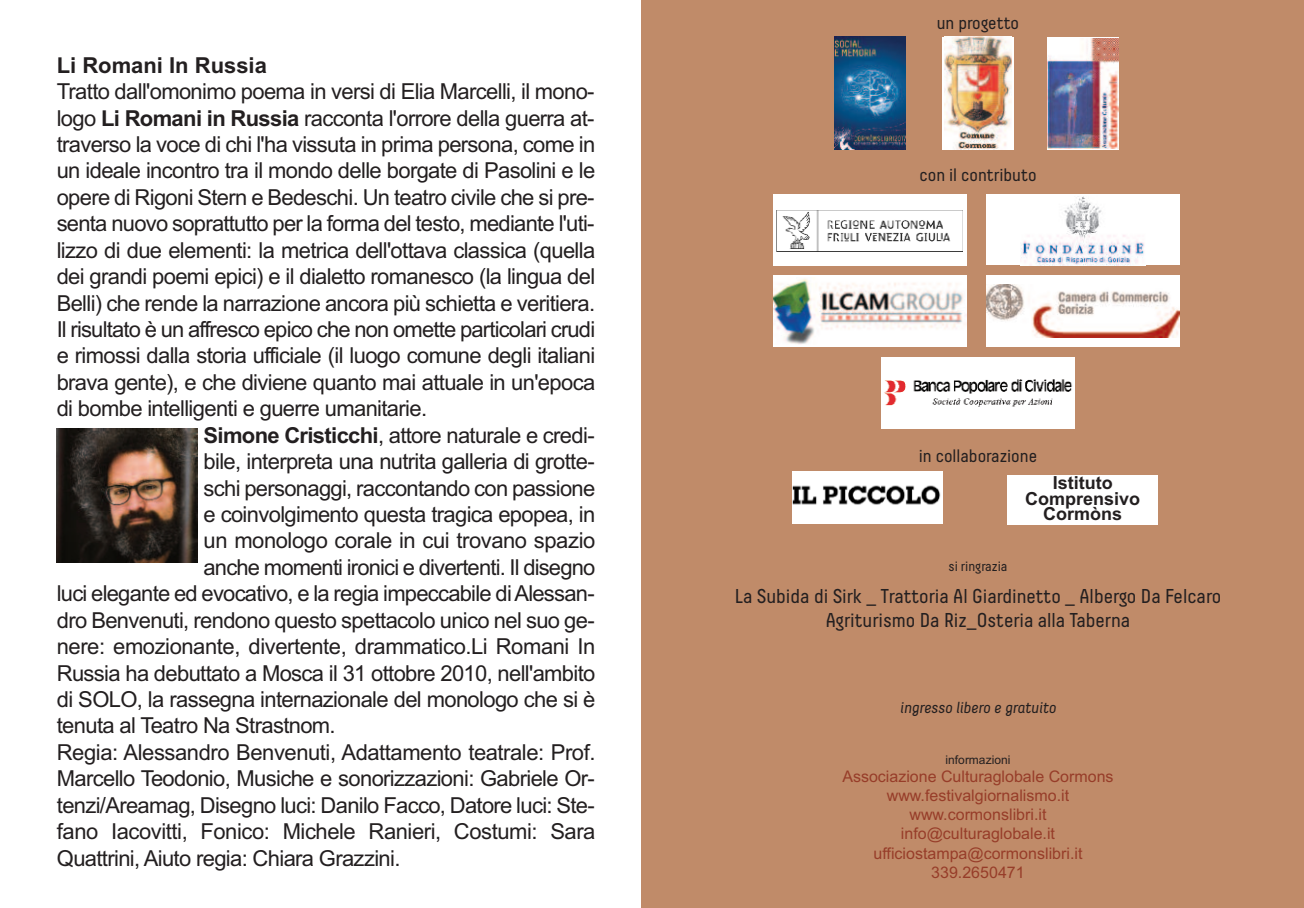
<style>
.page{position:relative;width:1304px;height:908px;background:#fff}
.page>*{position:absolute;margin:0;border:0;box-sizing:border-box;transform-origin:0 0}
.t1{font:22px "Arial";letter-spacing:-.03em;color:#231f20}
.t2{font:700 22px "Arial";color:#231f20}
.t3{font:20px/24px "Decima Pro";color:#231f20;text-align:center}
.t4{font:18px "Decima Pro";color:#231f20}
.t5{font:700 18px/15.6px "Arial";color:#231f20;text-align:center}
.t6{font:16px/19.2px "Arial";color:#973d29;text-align:center}
.t7{font:italic 16px "Decima Pro";color:#231f20}
.t8{font:14px "Decima Pro";color:#231f20}
.t9{font:12px "Arial";color:#231f20}
.s1{font-weight:700}
</style>
<div class="page">
<div style="left:641px;top:0;width:663px;height:907px;background:#c08b69"></div>
<div style="left:942px;top:37px;width:72px;height:112px;background:#fff"></div>
<img style="left:944px;top:37px;width:67px;height:112px">
<img style="left:1047px;top:38px;width:71px;height:110px">
<div style="left:773px;top:194px;width:194px;height:72px;background:#fff"></div>
<img style="left:776px;top:210px;width:186px;height:41px">
<div style="left:986px;top:194px;width:193px;height:71px;background:#fff"></div>
<img style="left:1020px;top:196px;width:124px;height:69px">
<img style="left:792px;top:471px;width:150px;height:51px">
<img style="left:834px;top:37px;width:72px;height:112px">
<div style="left:773px;top:275px;width:194px;height:71px;background:#fff"></div>
<img style="left:773px;top:278px;width:194px;height:66px">
<div style="left:986px;top:275px;width:193px;height:71px;background:#fff"></div>
<img style="left:986px;top:284px;width:193px;height:54px">
<div style="left:881px;top:357px;width:194px;height:71px;background:#fff"></div>
<img style="left:884px;top:379px;width:188px;height:28px">
<div style="left:1008px;top:475px;width:150px;height:50px;background:#fff"></div>
<img style="left:57px;top:428px;width:141px;height:134px">
<p class="t2" style="left:57px;top:52px;width:212px">Li Romani In Russia</p>
<p class="t1" style="left:57px;top:79px;width:539px">Tratto dall'omonimo poema in versi di Elia Marcelli, il mono-</p>
<p class="t1" style="left:57px;top:105px;width:539px">logo <span class="s1">Li Romani in Russia</span> racconta l'orrore della guerra at-</p>
<p class="t1" style="left:57px;top:131px;width:540px">traverso la voce di chi l'ha vissuta in prima persona, come in</p>
<p class="t1" style="left:57px;top:158px;width:540px">un ideale incontro tra il mondo delle borgate di Pasolini e le</p>
<p class="t1" style="left:57px;top:184px;width:539px">opere di Rigoni Stern e Bedeschi. Un teatro civile che si pre-</p>
<p class="t1" style="left:57px;top:211px;width:539px">senta nuovo soprattutto per la forma del testo, mediante l'uti-</p>
<p class="t1" style="left:57px;top:237px;width:540px">lizzo di due elementi: la metrica dell'ottava classica (quella</p>
<p class="t1" style="left:57px;top:263px;width:540px">dei grandi poemi epici) e il dialetto romanesco (la lingua del</p>
<p class="t1" style="left:57px;top:290px;width:540px">Belli) che rende la narrazione ancora più schietta e veritiera.</p>
<p class="t1" style="left:57px;top:316px;width:540px">Il risultato è un affresco epico che non omette particolari crudi</p>
<p class="t1" style="left:57px;top:343px;width:540px">e rimossi dalla storia ufficiale (il luogo comune degli italiani</p>
<p class="t1" style="left:57px;top:369px;width:540px">brava gente), e che diviene quanto mai attuale in un'epoca</p>
<p class="t1" style="left:57px;top:395px;width:372px">di bombe intelligenti e guerre umanitarie.</p>
<p class="t1" style="left:204px;top:422px;width:393px"><span class="s1">Simone Cristicchi</span>, attore naturale e credi-</p>
<p class="t1" style="left:204px;top:448px;width:393px">bile, interpreta una nutrita galleria di grotte-</p>
<p class="t1" style="left:204px;top:475px;width:393px">schi personaggi, raccontando con passione</p>
<p class="t1" style="left:204px;top:501px;width:393px">e coinvolgimento questa tragica epopea, in</p>
<p class="t1" style="left:204px;top:527px;width:393px">un monologo corale in cui trovano spazio</p>
<p class="t1" style="left:204px;top:554px;width:393px">anche momenti ironici e divertenti. Il disegno</p>
<p class="t1" style="left:57px;top:580px;width:539px">luci elegante ed evocativo, e la regia impeccabile diAlessan-</p>
<p class="t1" style="left:57px;top:607px;width:539px">dro Benvenuti, rendono questo spettacolo unico nel suo ge-</p>
<p class="t1" style="left:57px;top:633px;width:540px">nere: emozionante, divertente, drammatico.Li Romani In</p>
<p class="t1" style="left:57px;top:659px;width:540px">Russia ha debuttato a Mosca il 31 ottobre 2010, nell'ambito</p>
<p class="t1" style="left:57px;top:686px;width:540px">di SOLO, la rassegna internazionale del monologo che si è</p>
<p class="t1" style="left:57px;top:712px;width:280px">tenuta al Teatro Na Strastnom.</p>
<p class="t1" style="left:57px;top:739px;width:540px">Regia: Alessandro Benvenuti, Adattamento teatrale: Prof.</p>
<p class="t1" style="left:57px;top:765px;width:539px">Marcello Teodonio, Musiche e sonorizzazioni: Gabriele Or-</p>
<p class="t1" style="left:57px;top:791px;width:539px">tenzi/Areamag, Disegno luci: Danilo Facco, Datore luci: Ste-</p>
<p class="t1" style="left:57px;top:818px;width:540px">fano Iacovitti, Fonico: Michele Ranieri, Costumi: Sara</p>
<p class="t1" style="left:57px;top:844px;width:345px">Quattrini, Aiuto regia: Chiara Grazzini.</p>
<p class="t4" style="left:937px;top:13px;width:84px">un progetto</p>
<p class="t4" style="left:919px;top:164px;width:119px">con il contributo</p>
<p class="t4" style="left:919px;top:445px;width:120px">in collaborazione</p>
<p class="t5" style="left:1025px;top:475px;width:117px">Istituto<br>Comprensivo<br>Cormòns</p>
<p class="t8" style="left:948px;top:557px;width:60px">si ringrazia</p>
<p class="t3" style="left:735px;top:583px;width:488px">La Subida di Sirk _ Trattoria Al Giardinetto _ Albergo Da Felcaro<br>Agriturismo Da Riz_Osteria alla Taberna</p>
<p class="t7" style="left:900px;top:698px;width:158px">ingresso libero e gratuito</p>
<p class="t9" style="left:946px;top:752px;width:66px">informazioni</p>
<p class="t6" style="left:842px;top:766px;width:273px">Associazione Culturaglobale Cormons www.festivalgiornalismo.it www.cormonslibri.it info@culturaglobale.it ufficiostampa@cormonslibri.it<br>339.2650471</p>
</div>
